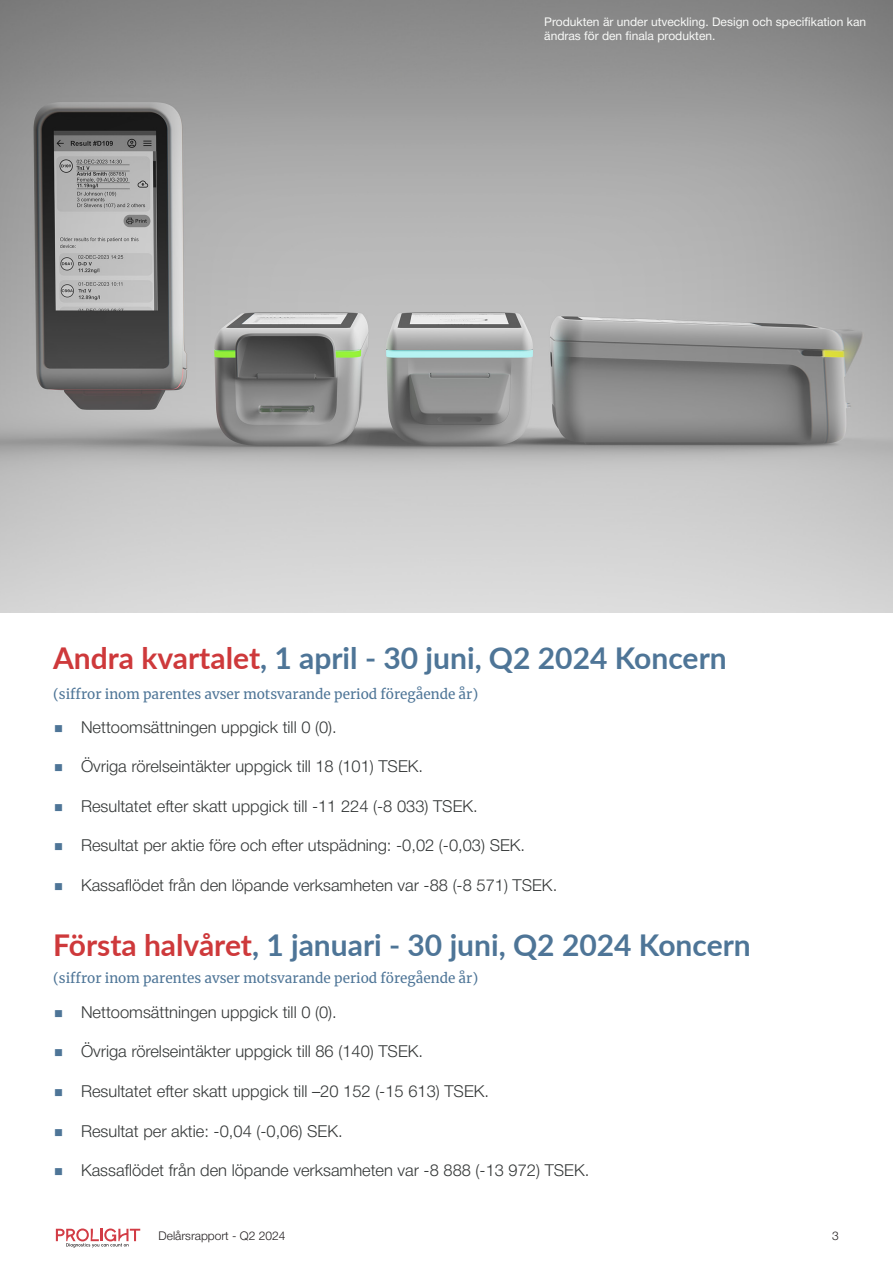
<style>
.page{position:relative;width:893px;height:1263px;background:#fff}
.page>*{position:absolute;margin:0;border:0;box-sizing:border-box;transform-origin:0 0}
.toc_lvl_1{font:700 30px "Lato";color:#4e7597}
.t1{font:300 16.5px "Helvetica Neue";color:#343737}
.t2{font:13.5px "Merriweather";color:#4e7597}
.t3{font:12px/14.4px "Helvetica Neue";color:#f9faf8}
.t4{font:300 12px "Helvetica Neue";color:#231f20}
.s1{color:#ce393b}
</style>
<div class="page">
<svg style="left:56px;top:1228px;width:84px;height:19px"></svg>
<img style="left:0;top:0;width:893px;height:612px">
<p class="t3" style="left:544px;top:15px;width:323px">Produkten är under utveckling. Design och specifikation kan ändras för den finala produkten.</p>
<p class="toc_lvl_1" style="left:53px;top:636px;width:675px"><span class="s1">Andra kvartalet</span>, 1 april - 30 juni, Q2 2024 Koncern</p>
<p class="t2" style="left:53px;top:685px;width:427px">(siffror inom parentes avser motsvarande period föregående år)</p>
<p class="t1" style="left:81px;top:713px;width:257px">Nettoomsättningen uppgick till 0 (0).</p>
<p class="t1" style="left:81px;top:753px;width:344px">Övriga rörelseintäkter uppgick till 18 (101) TSEK.</p>
<p class="t1" style="left:81px;top:793px;width:398px">Resultatet efter skatt uppgick till -11 224 (-8 033) TSEK.</p>
<p class="t1" style="left:81px;top:832px;width:446px">Resultat per aktie före och efter utspädning: -0,02 (-0,03) SEK.</p>
<p class="t1" style="left:81px;top:872px;width:478px">Kassaflödet från den löpande verksamheten var -88 (-8 571) TSEK.</p>
<p class="toc_lvl_1" style="left:53px;top:923px;width:699px"><span class="s1">Första halvåret</span>, 1 januari - 30 juni, Q2 2024 Koncern</p>
<p class="t2" style="left:53px;top:969px;width:427px">(siffror inom parentes avser motsvarande period föregående år)</p>
<p class="t1" style="left:81px;top:999px;width:257px">Nettoomsättningen uppgick till 0 (0).</p>
<p class="t1" style="left:81px;top:1038px;width:344px">Övriga rörelseintäkter uppgick till 86 (140) TSEK.</p>
<p class="t1" style="left:81px;top:1078px;width:410px">Resultatet efter skatt uppgick till –20 152 (-15 613) TSEK.</p>
<p class="t1" style="left:81px;top:1117px;width:263px">Resultat per aktie: -0,04 (-0,06) SEK.</p>
<p class="t1" style="left:81px;top:1157px;width:510px">Kassaflödet från den löpande verksamheten var -8 888 (-13 972) TSEK.</p>
<p class="t4" style="left:159px;top:1225px;width:128px">Delårsrapport - Q2 2024</p>
<p class="t4" style="left:832px;top:1225px;width:8px">3</p>
</div>
